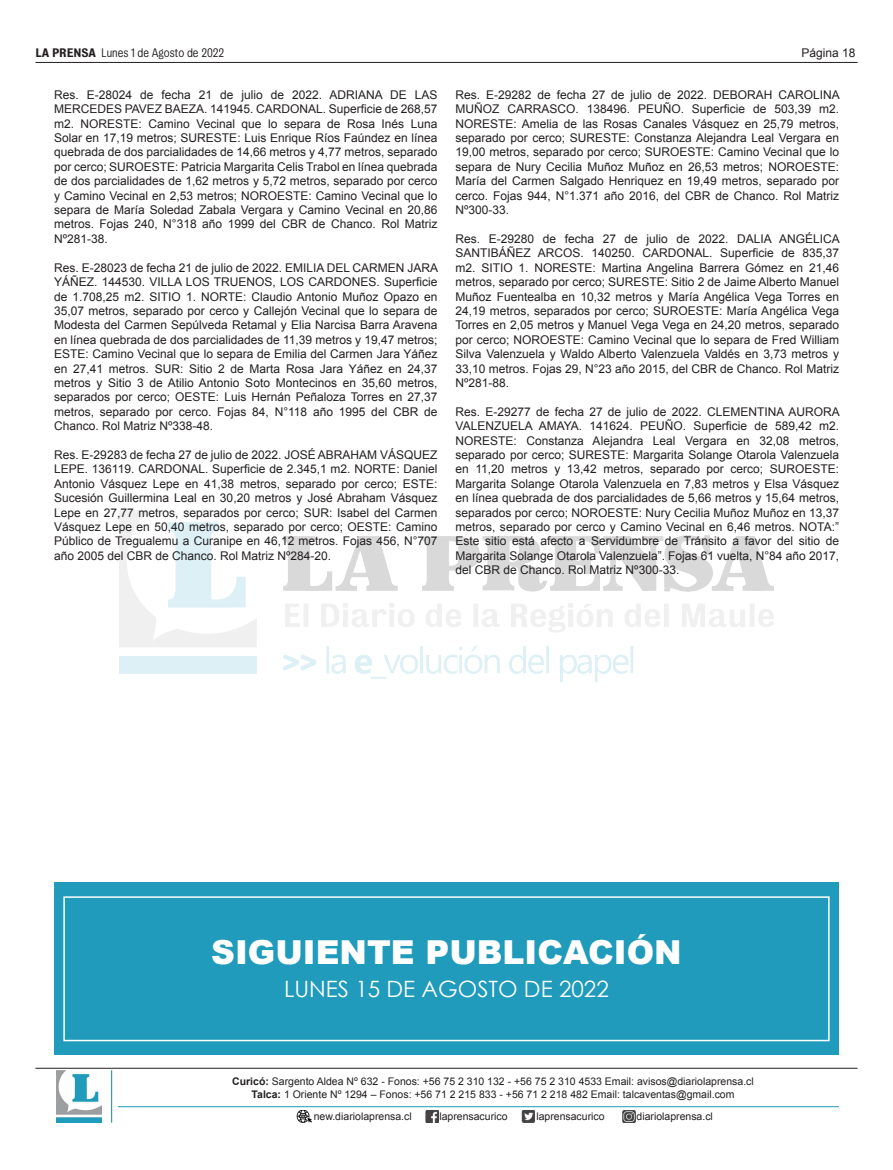
<style>
.page{position:relative;width:893px;height:1170px;background:#fff}
.page>*{position:absolute;margin:0;border:0;box-sizing:border-box;transform-origin:0 0}
.t1{font:900 33px "Arial";color:#fff}
.t2{font:22.5px "Century Gothic";color:#fff}
.t3{font:12px/14.4px "Arial";color:#231f20;text-align:justify}
.t4{font:300 11.25px "Bureau Grot";color:#231f20}
.t5{font:10.5px/13.5px "Arial";color:#231f20;text-align:center}
.s1{font-weight:500}
.s2{font-weight:700}
</style>
<div class="page">
<hr style="left:36px;top:62px;width:822px;height:1px;background:#231f20">
<img style="left:119px;top:510px;width:655px;height:171px">
<hr style="left:35px;top:1067px;width:822px;height:1px;background:#231f20">
<img style="left:57px;top:1070px;width:44px;height:52px">
<hr style="left:111px;top:1070px;width:1px;height:52px;background:#209bbb">
<hr style="left:118px;top:1106px;width:721px;height:1px;background:#209bbb">
<svg style="left:426px;top:1110px;width:13px;height:12px"></svg>
<img style="left:297px;top:1110px;width:15px;height:12px">
<svg style="left:522px;top:1110px;width:12px;height:12px"></svg>
<svg style="left:623px;top:1110px;width:12px;height:12px"></svg>
<div style="left:54px;top:882px;width:785px;height:172px;background:#209bbb"></div>
<div style="left:63px;top:896px;width:767px;height:145px;border:2px solid #fff"></div>
<p class="t4" style="left:36px;top:47px;width:190px"><span class="s1">LA PRENSA</span> Lunes 1 de Agosto de 2022</p>
<p class="t3" style="left:801px;top:46px;width:56px">Página 18</p>
<p class="t3" style="left:54px;top:87px;width:385px">Res. E-28024 de fecha 21 de julio de 2022. ADRIANA DE LAS MERCEDES PAVEZ BAEZA. 141945. CARDONAL. Superficie de 268,57 m2. NORESTE: Camino Vecinal que lo separa de Rosa Inés Luna Solar en 17,19 metros; SURESTE: Luis Enrique Ríos Faúndez en línea quebrada de dos parcialidades de 14,66 metros y 4,77 metros, separado por cerco; SUROESTE: Patricia Margarita Celis Trabol en línea quebrada de dos parcialidades de 1,62 metros y 5,72 metros, separado por cerco y Camino Vecinal en 2,53 metros; NOROESTE: Camino Vecinal que lo separa de María Soledad Zabala Vergara y Camino Vecinal en 20,86 metros. Fojas 240, N°318 año 1999 del CBR de Chanco. Rol Matriz Nº281-38.</p>
<p class="t3" style="left:54px;top:260px;width:386px">Res. E-28023 de fecha 21 de julio de 2022. EMILIA DEL CARMEN JARA YÁÑEZ. 144530. VILLA LOS TRUENOS, LOS CARDONES. Superficie de 1.708,25 m2. SITIO 1. NORTE: Claudio Antonio Muñoz Opazo en 35,07 metros, separado por cerco y Callejón Vecinal que lo separa de Modesta del Carmen Sepúlveda Retamal y Elia Narcisa Barra Aravena en línea quebrada de dos parcialidades de 11,39 metros y 19,47 metros; ESTE: Camino Vecinal que lo separa de Emilia del Carmen Jara Yáñez en 27,41 metros. SUR: Sitio 2 de Marta Rosa Jara Yáñez en 24,37 metros y Sitio 3 de Atilio Antonio Soto Montecinos en 35,60 metros, separados por cerco; OESTE: Luis Hernán Peñaloza Torres en 27,37 metros, separado por cerco. Fojas 84, N°118 año 1995 del CBR de Chanco. Rol Matriz Nº338-48.</p>
<p class="t3" style="left:54px;top:447px;width:385px">Res. E-29283 de fecha 27 de julio de 2022. JOSÉ ABRAHAM VÁSQUEZ LEPE. 136119. CARDONAL. Superficie de 2.345,1 m2. NORTE: Daniel Antonio Vásquez Lepe en 41,38 metros, separado por cerco; ESTE:<br>Sucesión Guillermina Leal en 30,20 metros y José Abraham Vásquez Lepe en 27,77 metros, separados por cerco; SUR: Isabel del Carmen Vásquez Lepe en 50,40 metros, separado por cerco; OESTE: Camino Público de Tregualemu a Curanipe en 46,12 metros. Fojas 456, N°707 año 2005 del CBR de Chanco. Rol Matriz Nº284-20.</p>
<p class="t3" style="left:456px;top:87px;width:386px">Res. E-29282 de fecha 27 de julio de 2022. DEBORAH CAROLINA MUÑOZ CARRASCO. 138496. PEUÑO. Superficie de 503,39 m2.<br>NORESTE: Amelia de las Rosas Canales Vásquez en 25,79 metros, separado por cerco; SURESTE: Constanza Alejandra Leal Vergara en 19,00 metros, separado por cerco; SUROESTE: Camino Vecinal que lo separa de Nury Cecilia Muñoz Muñoz en 26,53 metros; NOROESTE:<br>María del Carmen Salgado Henriquez en 19,49 metros, separado por cerco. Fojas 944, N°1.371 año 2016, del CBR de Chanco. Rol Matriz Nº300-33.</p>
<p class="t3" style="left:456px;top:231px;width:386px">Res. E-29280 de fecha 27 de julio de 2022. DALIA ANGÉLICA SANTIBÁÑEZ ARCOS. 140250. CARDONAL. Superficie de 835,37 m2. SITIO 1. NORESTE: Martina Angelina Barrera Gómez en 21,46 metros, separado por cerco; SURESTE: Sitio 2 de Jaime Alberto Manuel Muñoz Fuentealba en 10,32 metros y María Angélica Vega Torres en 24,19 metros, separados por cerco; SUROESTE: María Angélica Vega Torres en 2,05 metros y Manuel Vega Vega en 24,20 metros, separado por cerco; NOROESTE: Camino Vecinal que lo separa de Fred William Silva Valenzuela y Waldo Alberto Valenzuela Valdés en 3,73 metros y 33,10 metros. Fojas 29, N°23 año 2015, del CBR de Chanco. Rol Matriz Nº281-88.</p>
<p class="t3" style="left:456px;top:404px;width:386px">Res. E-29277 de fecha 27 de julio de 2022. CLEMENTINA AURORA VALENZUELA AMAYA. 141624. PEUÑO. Superficie de 589,42 m2.<br>NORESTE: Constanza Alejandra Leal Vergara en 32,08 metros, separado por cerco; SURESTE: Margarita Solange Otarola Valenzuela en 11,20 metros y 13,42 metros, separado por cerco; SUROESTE:<br>Margarita Solange Otarola Valenzuela en 7,83 metros y Elsa Vásquez en línea quebrada de dos parcialidades de 5,66 metros y 15,64 metros, separados por cerco; NOROESTE: Nury Cecilia Muñoz Muñoz en 13,37 metros, separado por cerco y Camino Vecinal en 6,46 metros. NOTA:” Este sitio está afecto a Servidumbre de Tránsito a favor del sitio de Margarita Solange Otarola Valenzuela”. Fojas 61 vuelta, N°84 año 2017, del CBR de Chanco. Rol Matriz Nº300-33.</p>
<p class="t1" style="left:211px;top:928px;width:472px">SIGUIENTE PUBLICACIÓN</p>
<p class="t2" style="left:284px;top:975px;width:326px">LUNES 15 DE AGOSTO DE 2022</p>
<p class="t5" style="left:232px;top:1074px;width:523px"><span class="s2">Curicó:</span> Sargento Aldea Nº 632 - Fonos: +56 75 2 310 132 - +56 75 2 310 4533 Email: avisos@diariolaprensa.cl<br><span class="s2">Talca:</span> 1 Oriente Nº 1294 – Fonos: +56 71 2 215 833 - +56 71 2 218 482 Email: talcaventas@gmail.com</p>
<p class="t5" style="left:314px;top:1109px;width:100px">new.diariolaprensa.cl</p>
<p class="t5" style="left:439px;top:1109px;width:70px">laprensacurico</p>
<p class="t5" style="left:536px;top:1109px;width:70px">laprensacurico</p>
<p class="t5" style="left:636px;top:1109px;width:78px">diariolaprensa.cl</p>
</div>
